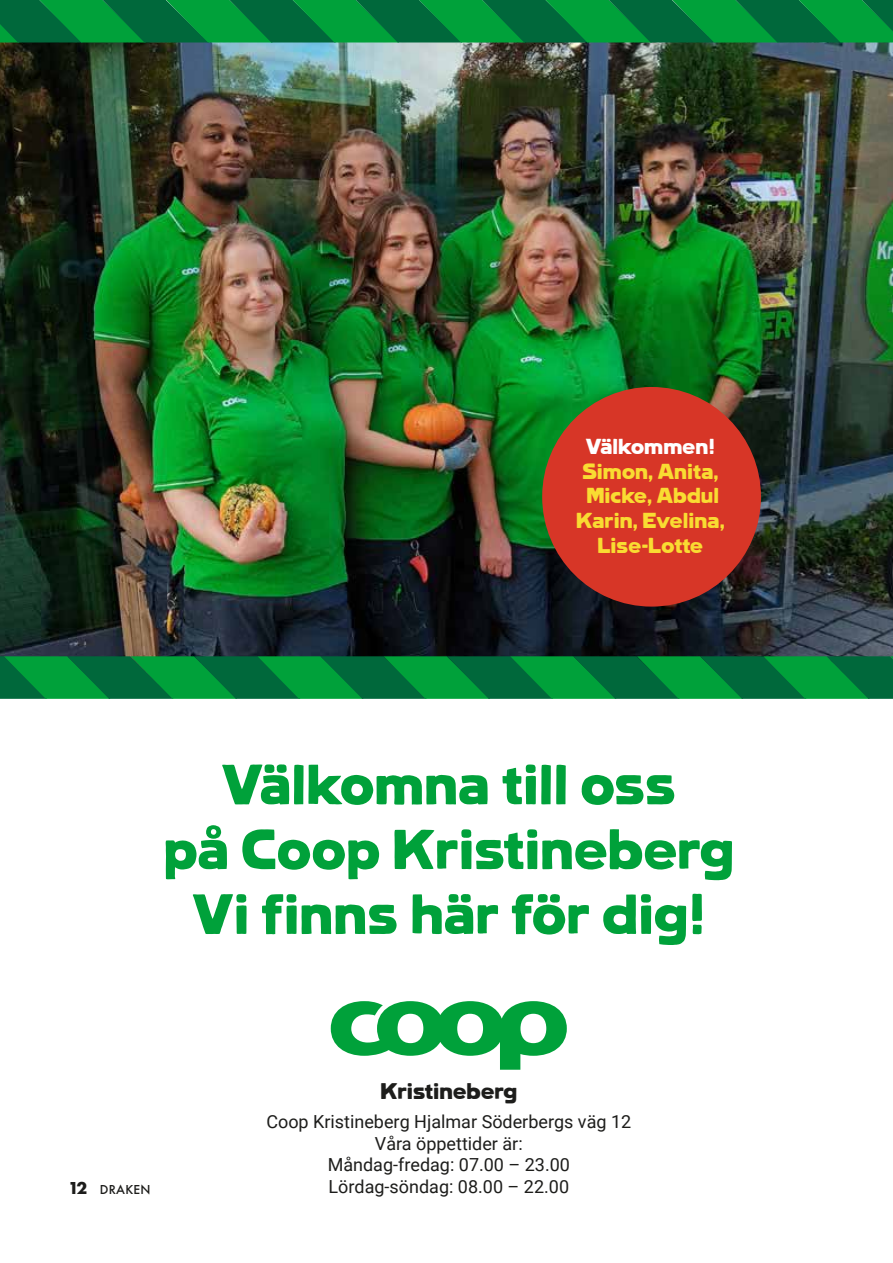
<style>
.page{position:relative;width:893px;height:1263px;background:#fff}
.page>*{position:absolute;margin:0;border:0;box-sizing:border-box;transform-origin:0 0}
.t1{font:900 54px/64.8px "Coop New";color:#00a13a;text-align:center}
.t2{font:900 21.6px "Coop New";color:#1d1d1b}
.t3{font:900 20.7px/24.9px "Coop New";color:#f9dc32;text-align:center}
.t4{font:18px/21.6px "Roboto";color:#1d1d1b;text-align:center}
.t5{font:500 13.5px "Futura PT";letter-spacing:.015em;color:#1d1d1b}
.s1{color:#fff}
.s2{font-weight:700;font-size:18px}
</style>
<div class="page">
<svg style="left:331px;top:1001px;width:236px;height:69px"></svg>
<img style="left:0;top:43px;width:893px;height:613px">
<svg style="left:0;top:656px;width:893px;height:43px;background:#01833b"></svg>
<svg style="left:0;top:0;width:893px;height:43px;background:#01843b"></svg>
<div style="left:542px;top:387px;width:219px;height:220px;background:#d73627;border-radius:50%"></div>
<p class="t3" style="left:576px;top:434px;width:150px"><span class="s1">Välkommen!<br></span>Simon, Anita,<br>Micke, Abdul<br>Karin, Evelina,<br>Lise-Lotte</p>
<p class="t1" style="left:163px;top:752px;width:572px">Välkomna till oss<br>på Coop Kristineberg<br>Vi finns här för dig!</p>
<p class="t5" style="left:68px;top:1181px;width:84px"><span class="s2">12</span> DRAKEN</p>
<p class="t2" style="left:380px;top:1078px;width:138px">Kristineberg</p>
<p class="t4" style="left:266px;top:1110px;width:366px">Coop Kristineberg Hjalmar Söderbergs väg 12<br>Våra öppettider är:<br>Måndag-fredag: 07.00 – 23.00<br>Lördag-söndag: 08.00 – 22.00</p>
</div>
